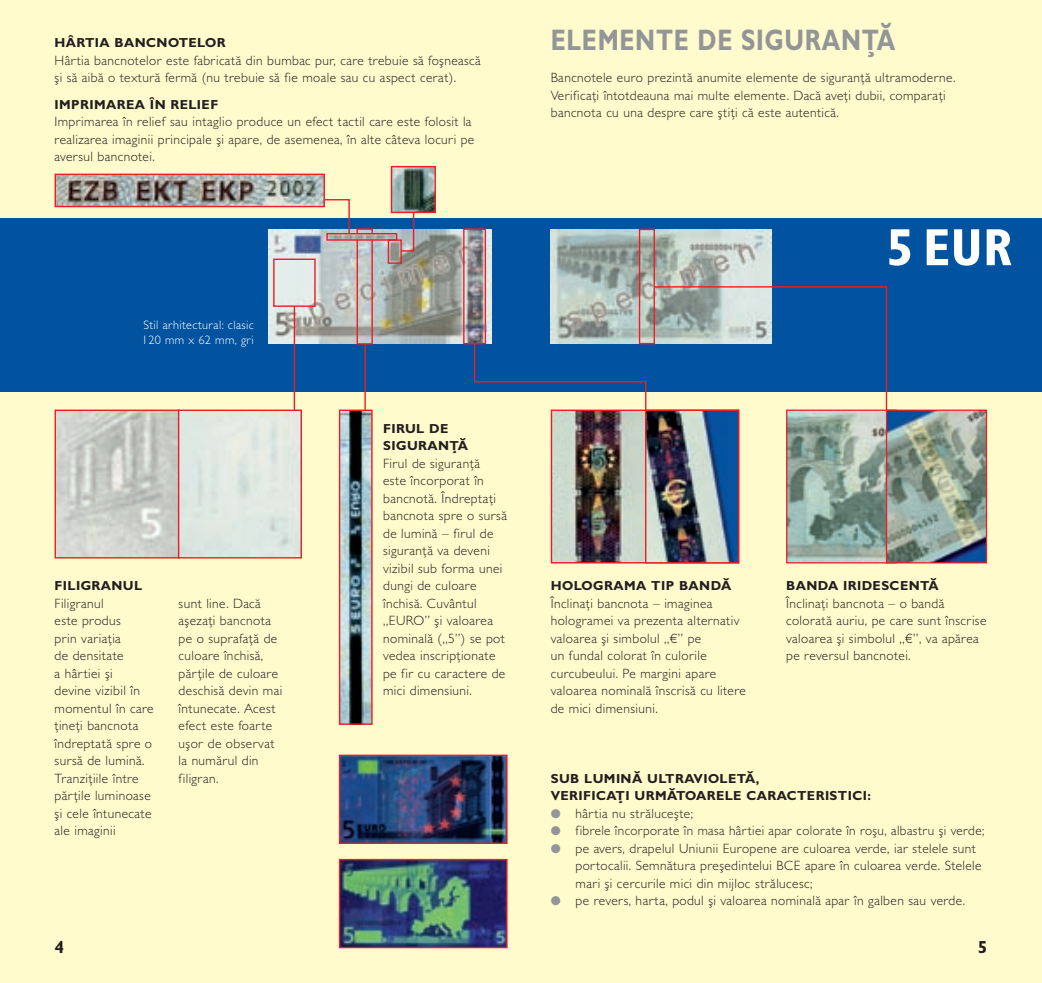
<style>
.page{position:relative;width:1042px;height:983px;background:#fff}
.page>*{position:absolute;margin:0;border:0;box-sizing:border-box;transform-origin:0 0}
.t1{font:700 condensed 52.5px "Gill Sans MT Pro";color:#fff}
.t2{font:700 29.75px "Gill Sans MT Pro";letter-spacing:.03em;color:#939598;scale:.8 1}
.t3{font:700 17.5px "Gill Sans MT Pro";color:#231f20}
.t4{font:300 13.47px/17.5px "Gill Sans MT Pro";letter-spacing:.03em;color:#231f20}
.t5{font:700 13.12px/17.5px "Gill Sans MT Pro";letter-spacing:.03em;color:#231f20}
.t6{font:300 12.25px/14.9px "Gill Sans MT Pro";letter-spacing:.03em;color:#fff}
.s1{color:#939598}
</style>
<div class="page">
<div style="left:0;top:0;width:1042px;height:982px;background:#fffbcc"></div>
<div style="left:0;top:218px;width:1042px;height:174px;background:#0153a0"></div>
<img style="left:269px;top:229px;width:222px;height:114px">
<div style="left:326px;top:233px;width:71px;height:7px;border:1px solid #ee1d23"></div>
<div style="left:273px;top:258px;width:43px;height:49px;border:1px solid #ee1d23"></div>
<div style="left:463px;top:228px;width:23px;height:116px;border:1px solid #ee1d23"></div>
<img style="left:551px;top:229px;width:220px;height:113px">
<div style="left:639px;top:229px;width:16px;height:115px;border:1px solid #ee1d23"></div>
<img style="left:341px;top:411px;width:30px;height:311px">
<div style="left:339px;top:409px;width:34px;height:315px;border:1px solid #ee1d23"></div>
<img style="left:57px;top:175px;width:266px;height:30px">
<div style="left:55px;top:173px;width:270px;height:34px;border:1px solid #ee1d23"></div>
<svg style="left:653px;top:285px;width:235px;height:127px"></svg>
<hr style="left:294px;top:306px;width:1px;height:104px;background:#ee1d23">
<hr style="left:364px;top:344px;width:2px;height:66px;background:#ee1d23">
<svg style="left:323px;top:198px;width:27px;height:37px"></svg>
<img style="left:393px;top:168px;width:41px;height:43px">
<div style="left:391px;top:166px;width:45px;height:47px;border:1px solid #ee1d23"></div>
<img style="left:341px;top:756px;width:164px;height:85px">
<div style="left:339px;top:754px;width:168px;height:89px;border:1px solid #ee1d23"></div>
<img style="left:341px;top:860px;width:164px;height:85px">
<div style="left:339px;top:858px;width:168px;height:89px;border:1px solid #ee1d23"></div>
<div style="left:356px;top:239px;width:17px;height:105px;border:1px solid #ee1d23"></div>
<div style="left:356px;top:228px;width:17px;height:6px;border:1px solid #ee1d23"></div>
<div style="left:388px;top:239px;width:14px;height:25px;border:1px solid #ee1d23"></div>
<svg style="left:400px;top:211px;width:15px;height:41px"></svg>
<img style="left:553px;top:411px;width:184px;height:150px">
<div style="left:645px;top:409px;width:94px;height:154px;border:1px solid #ee1d23"></div>
<img style="left:788px;top:411px;width:98px;height:150px">
<div style="left:786px;top:409px;width:111px;height:154px;border:1px solid #ee1d23"></div>
<img style="left:888px;top:411px;width:97px;height:150px">
<div style="left:886px;top:409px;width:101px;height:154px;border:1px solid #ee1d23"></div>
<img style="left:57px;top:411px;width:121px;height:145px">
<div style="left:55px;top:409px;width:125px;height:149px;border:1px solid #ee1d23"></div>
<div style="left:179px;top:410px;width:122px;height:147px;background:#dfe9e3"></div>
<div style="left:178px;top:409px;width:124px;height:149px;border:1px solid #ee1d23"></div>
<svg style="left:473px;top:342px;width:174px;height:69px"></svg>
<p class="t5" style="left:55px;top:34px;width:173px">HÂRTIA BANCNOTELOR</p>
<p class="t4" style="left:55px;top:51px;width:428px">Hârtia bancnotelor este fabricată din bumbac pur, care trebuie să foşnească şi să aibă o textură fermă (nu trebuie să fie moale sau cu aspect cerat).</p>
<p class="t5" style="left:55px;top:95px;width:165px">IMPRIMAREA ÎN RELIEF</p>
<p class="t4" style="left:55px;top:113px;width:421px">Imprimarea în relief sau intaglio produce un efect tactil care este folosit la realizarea imaginii principale şi apare, de asemenea, în alte câteva locuri pe aversul bancnotei.</p>
<p class="t6" style="left:142px;top:317px;width:113px">Stil arhitectural: clasic<br>120 mm x 62 mm, gri</p>
<p class="t5" style="left:55px;top:576px;width:89px">FILIGRANUL</p>
<p class="t4" style="left:55px;top:594px;width:101px">Filigranul<br>este produs<br>prin variaţia<br>de densitate<br>a hârtiei şi<br>devine vizibil în momentul în care ţineţi bancnota îndreptată spre o sursă de lumină.<br>Tranziţiile între părţile luminoase şi cele întunecate ale imaginii</p>
<p class="t4" style="left:179px;top:594px;width:105px">sunt line. Dacă aşezaţi bancnota pe o suprafaţă de culoare închisă, părţile de culoare deschisă devin mai întunecate. Acest efect este foarte uşor de observat la numărul din filigran.</p>
<p class="t5" style="left:383px;top:419px;width:86px">FIRUL DE<br>SIGURANŢĂ</p>
<p class="t4" style="left:383px;top:454px;width:125px">Firul de siguranţă<br>este încorporat în bancnotă. Îndreptaţi bancnota spre o sursă de lumină – firul de siguranţă va deveni vizibil sub forma unei dungi de culoare închisă. Cuvântul „EURO” şi valoarea nominală („5”) se pot vedea inscripţionate pe fir cu caractere de mici dimensiuni.</p>
<h2 class="t2" style="left:551px;top:22px;width:432px">ELEMENTE DE SIGURANŢĂ</h2>
<p class="t4" style="left:551px;top:69px;width:406px">Bancnotele euro prezintă anumite elemente de siguranţă ultramoderne.<br>Verificaţi întotdeauna mai multe elemente. Dacă aveţi dubii, comparaţi bancnota cu una despre care ştiţi că este autentică.</p>
<h1 class="t1" style="left:886px;top:216px;width:127px">5 EUR</h1>
<p class="t5" style="left:551px;top:576px;width:182px">HOLOGRAMA TIP BANDĂ</p>
<p class="t4" style="left:551px;top:594px;width:197px">Înclinaţi bancnota – imaginea hologramei va prezenta alternativ valoarea şi simbolul „€” pe<br>un fundal colorat în culorile curcubeului. Pe margini apare valoarea nominală înscrisă cu litere de mici dimensiuni.</p>
<p class="t5" style="left:786px;top:576px;width:154px">BANDA IRIDESCENTĂ</p>
<p class="t4" style="left:786px;top:594px;width:202px">Înclinaţi bancnota – o bandă colorată auriu, pe care sunt înscrise valoarea şi simbolul „€”, va apărea pe reversul bancnotei.</p>
<p class="t5" style="left:551px;top:769px;width:322px">SUB LUMINĂ ULTRAVIOLETĂ,<br>VERIFICAŢI URMĂTOARELE CARACTERISTICI:</p>
<p class="t4" style="left:551px;top:804px;width:144px"><span class="s1">●</span> hârtia nu străluceşte;</p>
<p class="t4" style="left:551px;top:821px;width:435px"><span class="s1">●</span> fibrele încorporate în masa hârtiei apar colorate în roşu, albastru şi verde;</p>
<p class="t4" style="left:575px;top:839px;width:408px;text-indent:-25px"><span class="s1">●</span> pe avers, drapelul Uniunii Europene are culoarea verde, iar stelele sunt portocalii. Semnătura preşedintelui BCE apare în culoarea verde. Stelele mari şi cercurile mici din mijloc strălucesc;</p>
<p class="t4" style="left:551px;top:891px;width:416px"><span class="s1">●</span> pe revers, harta, podul şi valoarea nominală apar în galben sau verde.</p>
<p class="t3" style="left:55px;top:936px;width:11px">4</p>
<p class="t3" style="left:977px;top:936px;width:11px">5</p>
</div>
